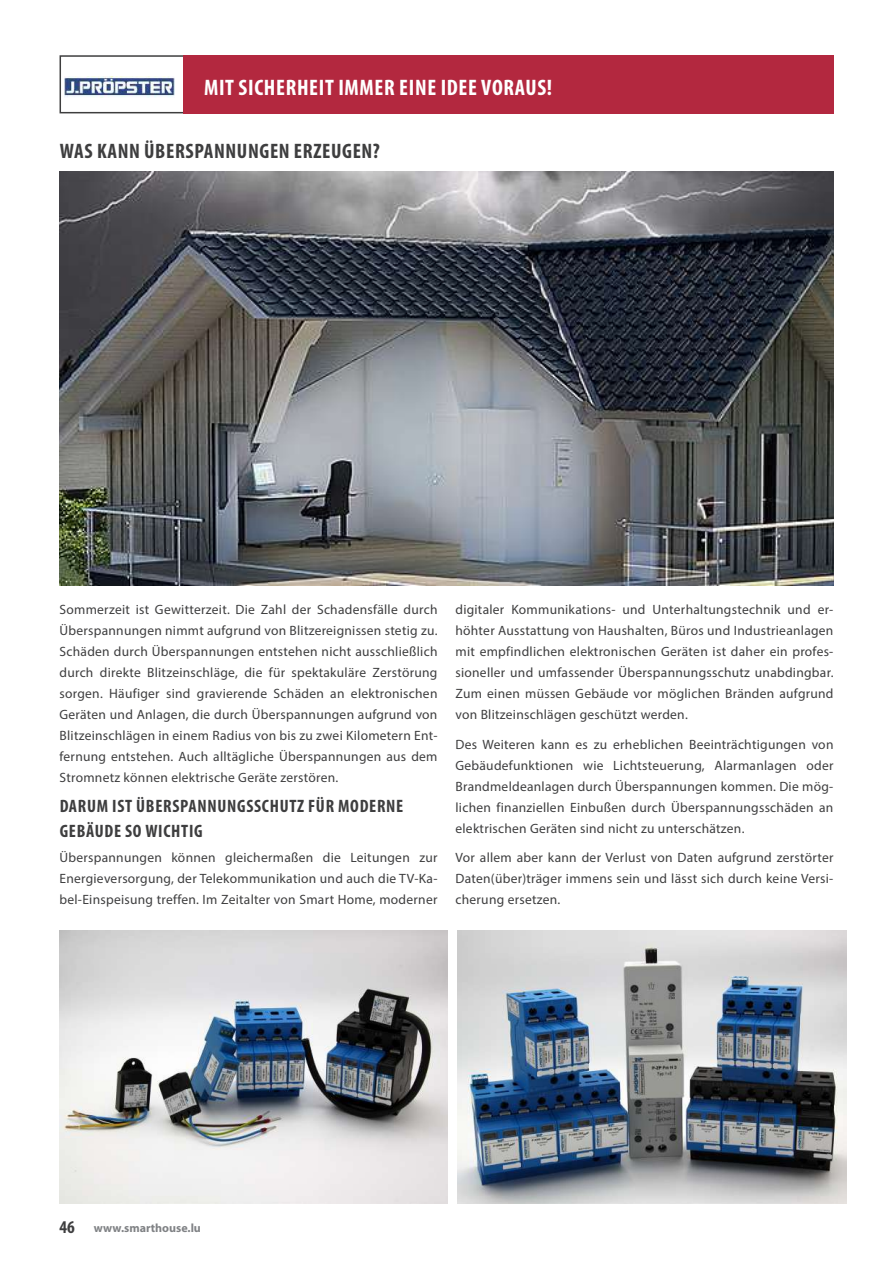
<style>
.page{position:relative;width:893px;height:1263px;background:#fff}
.page>*{position:absolute;margin:0;border:0;box-sizing:border-box;transform-origin:0 0}
.t1{font:700 condensed 22.5px "Myriad Pro";letter-spacing:.03em;color:#fff}
.t2{font:700 condensed 21px "Myriad Pro";letter-spacing:.03em;color:#3e3e3f}
.t3{font:700 condensed 18px/25.2px "Myriad Pro";letter-spacing:.04em;color:#3e3e3f}
.t4{font:13.5px/21px "Myriad Pro";letter-spacing:.02em;color:#3e3e3f;text-align:justify}
.t5{font:700 12px "Myriad Pro";color:#808285}
.s1{font-stretch:condensed;font-size:18px;color:#3e3e3f}
</style>
<div class="page">
<img style="left:59px;top:172px;width:775px;height:414px">
<img style="left:64px;top:76px;width:111px;height:21px">
<div style="left:60px;top:55px;width:221px;height:58px;border:2px solid #3e3e3f"></div>
<div style="left:183px;top:55px;width:650px;height:58px;background:#b3283f"></div>
<img style="left:457px;top:930px;width:389px;height:273px">
<img style="left:60px;top:930px;width:387px;height:273px">
<h1 class="t1" style="left:204px;top:74px;width:350px">MIT SICHERHEIT IMMER EINE IDEE VORAUS!</h1>
<h2 class="t2" style="left:60px;top:138px;width:322px">WAS KANN ÜBERSPANNUNGEN ERZEUGEN?</h2>
<p class="t4" style="left:60px;top:599px;width:379px">Sommerzeit ist Gewitterzeit. Die Zahl der Schadensfälle durch Überspannungen nimmt aufgrund von Blitzereignissen stetig zu.<br>Schäden durch Überspannungen entstehen nicht ausschließlich durch direkte Blitzeinschläge, die für spektakuläre Zerstörung sorgen. Häufiger sind gravierende Schäden an elektronischen Geräten und Anlagen, die durch Überspannungen aufgrund von Blitzeinschlägen in einem Radius von bis zu zwei Kilometern Ent&shy;fernung entstehen. Auch alltägliche Überspannungen aus dem Stromnetz können elektrische Geräte zerstören.</p>
<h3 class="t3" style="left:60px;top:793px;width:345px">DARUM IST ÜBERSPANNUNGSSCHUTZ FÜR MODERNE<br>GEBÄUDE SO WICHTIG</h3>
<p class="t4" style="left:60px;top:847px;width:379px">Überspannungen können gleichermaßen die Leitungen zur Energieversorgung, der Telekommunikation und auch die TV-Ka&shy;bel-Einspeisung treffen. Im Zeitalter von Smart Home, moderner</p>
<p class="t4" style="left:455px;top:599px;width:379px">digitaler Kommunikations- und Unterhaltungstechnik und er&shy;höhter Ausstattung von Haushalten, Büros und Industrieanlagen mit empfindlichen elektronischen Geräten ist daher ein profes&shy;sioneller und umfassender Überspannungsschutz unabdingbar.<br>Zum einen müssen Gebäude vor möglichen Bränden aufgrund von Blitzeinschlägen geschützt werden.</p>
<p class="t4" style="left:455px;top:733px;width:379px">Des Weiteren kann es zu erheblichen Beeinträchtigungen von Gebäudefunktionen wie Lichtsteuerung, Alarmanlagen oder Brandmeldeanlagen durch Überspannungen kommen. Die mög&shy;lichen finanziellen Einbußen durch Überspannungsschäden an elektrischen Geräten sind nicht zu unterschätzen.</p>
<p class="t4" style="left:455px;top:847px;width:379px">Vor allem aber kann der Verlust von Daten aufgrund zerstörter Daten(über)träger immens sein und lässt sich durch keine Versi&shy;cherung ersetzen.</p>
<p class="t5" style="left:60px;top:1220px;width:143px"><span class="s1">46</span> www.smarthouse.lu</p>
</div>
